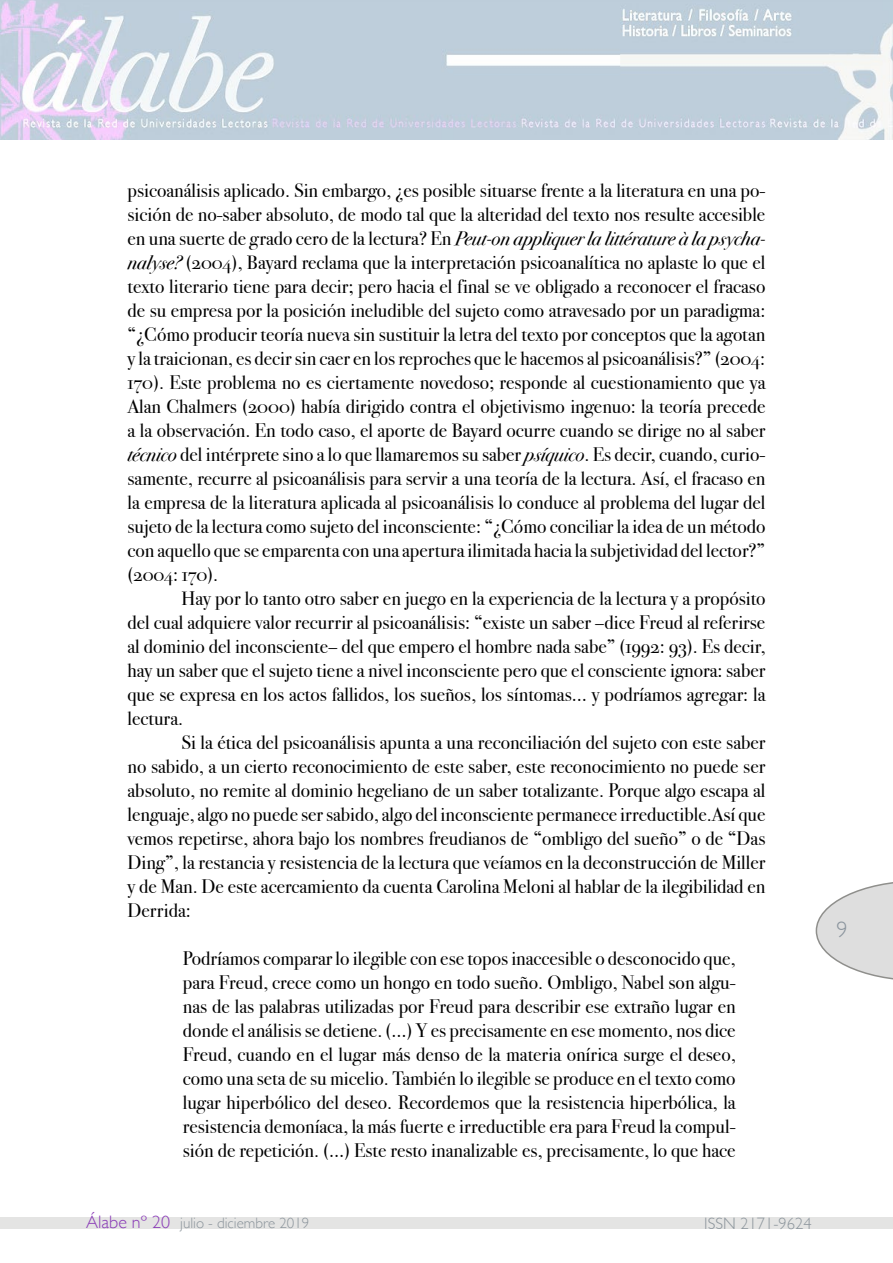
<style>
.page{position:relative;width:893px;height:1263px;background:#fff}
.page>*{position:absolute;margin:0;border:0;box-sizing:border-box;transform-origin:0 0}
.t1{font:300 22.5px "Gill Sans";color:#8a949d}
.t2{font:19.5px/24px "Bodoni Svty Two OSITCTT Book";color:#000;text-align:justify}
.t3{font:19.5px "Bodoni Svty Two OSITCTT Book It";color:#000}
.t4{font:300 16.5px "Gill Sans";color:#8c959c}
.t5{font:300 15px "Gill Sans";color:#8c959c}
.s1{font-family:"Bodoni Svty Two OSITCTT Book"}
.s2{font-family:"Bodoni Svty Two OSITCTT Book It"}
.s3{font-size:18px;color:#893ab6}
</style>
<div class="page">
<svg style="left:816px;top:882px;width:77px;height:98px"></svg>
<img style="left:0;top:0;width:893px;height:139px">
<div style="left:0;top:1218px;width:893px;height:11px;background:#e4e4e3"></div>
<p class="t2" style="left:128px;top:178px;width:639px">psicoanálisis aplicado. Sin embargo, ¿es posible situarse frente a la literatura en una po&shy;sición de no-saber absoluto, de modo tal que la alteridad del texto nos resulte accesible</p>
<p class="t3" style="left:128px;top:226px;width:639px"><span class="s1">en una suerte de grado cero de la lectura? En</span> Peut-on appliquer la littérature à la psycha-</p>
<p class="t2" style="left:128px;top:250px;width:639px"><span class="s2">nalyse?</span> (2004), Bayard reclama que la interpretación psicoanalítica no aplaste lo que el texto literario tiene para decir; pero hacia el final se ve obligado a reconocer el fracaso de su empresa por la posición ineludible del sujeto como atravesado por un paradigma: “¿Cómo producir teoría nueva sin sustituir la letra del texto por conceptos que la agotan y la traicionan, es decir sin caer en los reproches que le hacemos al psicoanálisis?” (2004:<br>170). Este problema no es ciertamente novedoso; responde al cuestionamiento que ya Alan Chalmers (2000) había dirigido contra el objetivismo ingenuo: la teoría precede a la observación. En todo caso, el aporte de Bayard ocurre cuando se dirige no al saber <span class="s2">técnico</span> del intérprete sino a lo que llamaremos su saber <span class="s2">psíquico</span>. Es decir, cuando, curio&shy;samente, recurre al psicoanálisis para servir a una teoría de la lectura. Así, el fracaso en la empresa de la literatura aplicada al psicoanálisis lo conduce al problema del lugar del sujeto de la lectura como sujeto del inconsciente: “¿Cómo conciliar la idea de un método con aquello que se emparenta con una apertura ilimitada hacia la subjetividad del lector?” (2004: 170).</p>
<p class="t2" style="left:128px;top:586px;width:639px;text-indent:54px">Hay por lo tanto otro saber en juego en la experiencia de la lectura y a propósito del cual adquiere valor recurrir al psicoanálisis: “existe un saber –dice Freud al referirse al dominio del inconsciente– del que empero el hombre nada sabe” (1992: 93). Es decir, hay un saber que el sujeto tiene a nivel inconsciente pero que el consciente ignora: saber que se expresa en los actos fallidos, los sueños, los síntomas… y podríamos agregar: la lectura.</p>
<p class="t2" style="left:128px;top:730px;width:639px;text-indent:54px">Si la ética del psicoanálisis apunta a una reconciliación del sujeto con este saber no sabido, a un cierto reconocimiento de este saber, este reconocimiento no puede ser absoluto, no remite al dominio hegeliano de un saber totalizante. Porque algo escapa al lenguaje, algo no puede ser sabido, algo del inconsciente permanece irreductible.Así que vemos repetirse, ahora bajo los nombres freudianos de “ombligo del sueño” o de “Das Ding”, la restancia y resistencia de la lectura que veíamos en la deconstrucción de Miller y de Man. De este acercamiento da cuenta Carolina Meloni al hablar de la ilegibilidad en Derrida:</p>
<p class="t2" style="left:183px;top:946px;width:554px">Podríamos comparar lo ilegible con ese topos inaccesible o desconocido que, para Freud, crece como un hongo en todo sueño. Ombligo, Nabel son algu&shy;nas de las palabras utilizadas por Freud para describir ese extraño lugar en donde el análisis se detiene. (…) Y es precisamente en ese momento, nos dice Freud, cuando en el lugar más denso de la materia onírica surge el deseo, como una seta de su micelio. También lo ilegible se produce en el texto como lugar hiperbólico del deseo. Recordemos que la resistencia hiperbólica, la resistencia demoníaca, la más fuerte e irreductible era para Freud la compul&shy;sión de repetición. (…) Este resto inanalizable es, precisamente, lo que hace</p>
<p class="t5" style="left:86px;top:1211px;width:225px"><span class="s3">Álabe nº 20</span> julio - diciembre 2019</p>
<p class="t4" style="left:704px;top:1211px;width:109px">ISSN 2171-9624</p>
<p class="t1" style="left:837px;top:912px;width:13px">9</p>
</div>
